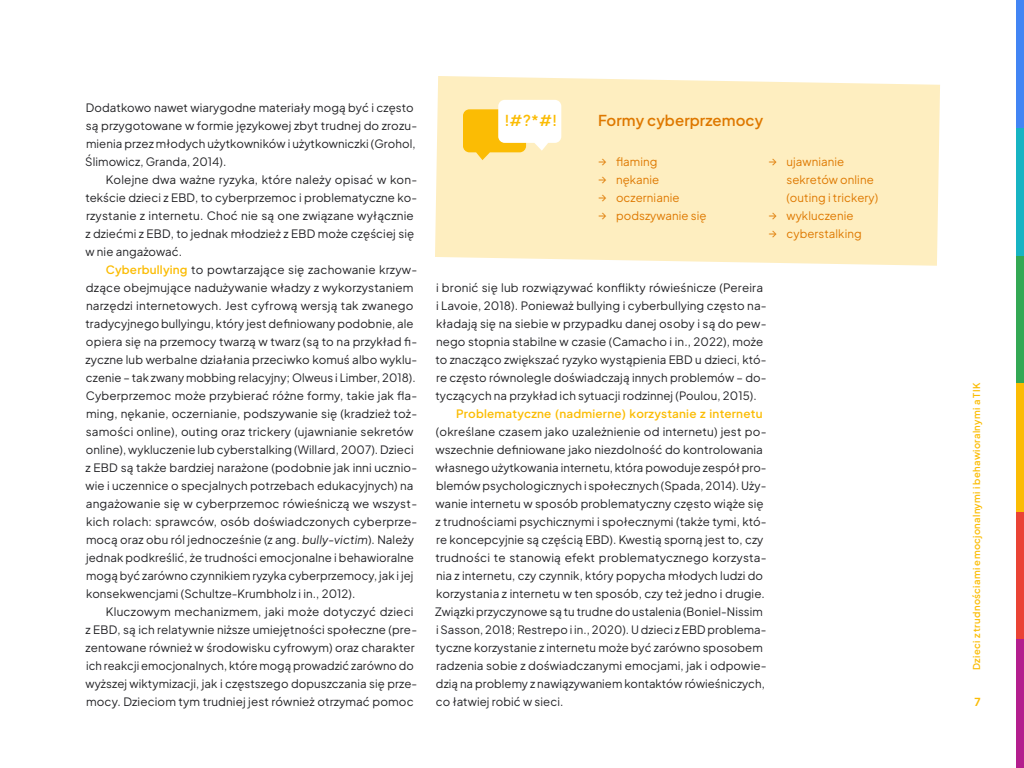
<style>
.page{position:relative;width:1024px;height:768px;background:#fff}
.page>*{position:absolute;margin:0;border:0;box-sizing:border-box;transform-origin:0 0}
.wyimek-z-liczbą{font:600 15px "Plus Jakarta Sans";letter-spacing:.005em;color:#de7800}
.wyimek-z-liczbą-2{font:600 15px "Plus Jakarta Sans";color:#fbbc04}
.body{font:11.5px/18px "Plus Jakarta Sans";letter-spacing:.005em;color:#212124}
.t1{font:11.5px/18px "Plus Jakarta Sans";letter-spacing:.005em;color:#de7800}
.t2{font:700 11px "Plus Jakarta Sans";color:#fbbc04}
.t3{font:600 9.5px "Plus Jakarta Sans";letter-spacing:.03em;color:#fbbc04}
.s1{font-weight:600;color:#fbbc04}
.s2{font-style:italic}
</style>
<div class="page">
<div style="left:1016px;top:0;width:8px;height:256px;background:#4285f4"></div>
<div style="left:1016px;top:128px;width:8px;height:128px;background:#17b4c3"></div>
<div style="left:1016px;top:256px;width:8px;height:128px;background:#33a854"></div>
<div style="left:1016px;top:384px;width:8px;height:128px;background:#fbbc04"></div>
<div style="left:1016px;top:512px;width:8px;height:128px;background:#ea4335"></div>
<div style="left:1016px;top:640px;width:8px;height:128px;background:#b41e8e"></div>
<div style="left:435px;top:76px;width:505px;height:190px;background:#feeec0"></div>
<svg style="left:463px;top:100px;width:98px;height:60px"></svg>
<svg style="left:599px;top:159px;width:7px;height:6px"></svg>
<svg style="left:599px;top:177px;width:7px;height:6px"></svg>
<svg style="left:599px;top:195px;width:7px;height:6px"></svg>
<svg style="left:599px;top:213px;width:7px;height:6px"></svg>
<svg style="left:769px;top:159px;width:7px;height:6px"></svg>
<svg style="left:769px;top:213px;width:7px;height:6px"></svg>
<svg style="left:769px;top:231px;width:7px;height:6px"></svg>
<p class="body" style="left:85px;top:98px;width:333px">Dodatkowo nawet wiarygodne materiały mogą być i często są przygotowane w formie językowej zbyt trudnej do zrozu&shy;mienia przez młodych użytkowników i użytkowniczki (Grohol, Ślimowicz, Granda, 2014).</p>
<p class="body" style="left:85px;top:170px;width:333px;text-indent:21px">Kolejne dwa ważne ryzyka, które należy opisać w kon&shy;tekście dzieci z EBD, to cyberprzemoc i problematyczne ko&shy;rzystanie z internetu. Choć nie są one związane wyłącznie z dziećmi z EBD, to jednak młodzież z EBD może częściej się w nie angażować.</p>
<p class="body" style="left:85px;top:260px;width:333px;text-indent:20px"><span class="s1">Cyberbullying</span> to powtarzające się zachowanie krzyw&shy;dzące obejmujące nadużywanie władzy z wykorzystaniem narzędzi internetowych. Jest cyfrową wersją tak zwanego tradycyjnego bullyingu, który jest definiowany podobnie, ale opiera się na przemocy twarzą w twarz (są to na przykład fi&shy;zyczne lub werbalne działania przeciwko komuś albo wyklu&shy;czenie – tak zwany mobbing relacyjny; Olweus i Limber, 2018).<br>Cyberprzemoc może przybierać różne formy, takie jak fla&shy;ming, nękanie, oczernianie, podszywanie się (kradzież toż&shy;samości online), outing oraz trickery (ujawnianie sekretów online), wykluczenie lub cyberstalking (Willard, 2007). Dzieci z EBD są także bardziej narażone (podobnie jak inni ucznio&shy;wie i uczennice o specjalnych potrzebach edukacyjnych) na angażowanie się w cyberprzemoc rówieśniczą we wszyst&shy;kich rolach: sprawców, osób doświadczonych cyberprze&shy;mocą oraz obu ról jednocześnie (z ang. <span class="s2">bully-victim</span>). Należy jednak podkreślić, że trudności emocjonalne i behawioralne mogą być zarówno czynnikiem ryzyka cyberprzemocy, jak i jej konsekwencjami (Schultze-Krumbholz i in., 2012).</p>
<p class="body" style="left:85px;top:602px;width:333px;text-indent:20px">Kluczowym mechanizmem, jaki może dotyczyć dzieci z EBD, są ich relatywnie niższe umiejętności społeczne (pre&shy;zentowane również w środowisku cyfrowym) oraz charakter ich reakcji emocjonalnych, które mogą prowadzić zarówno do wyższej wiktymizacji, jak i częstszego dopuszczania się prze&shy;mocy. Dzieciom tym trudniej jest również otrzymać pomoc</p>
<p class="wyimek-z-liczbą-2" style="left:504px;top:107px;width:54px">!#?*#!</p>
<p class="wyimek-z-liczbą" style="left:598px;top:107px;width:167px">Formy cyberprzemocy</p>
<p class="t1" style="left:616px;top:152px;width:43px">flaming</p>
<p class="t1" style="left:616px;top:170px;width:45px">nękanie</p>
<p class="t1" style="left:616px;top:188px;width:65px">oczernianie</p>
<p class="t1" style="left:616px;top:206px;width:92px">podszywanie się</p>
<p class="body" style="left:435px;top:278px;width:333px">i bronić się lub rozwiązywać konflikty rówieśnicze (Pereira i Lavoie, 2018). Ponieważ bullying i cyberbullying często na&shy;kładają się na siebie w przypadku danej osoby i są do pew&shy;nego stopnia stabilne w czasie (Camacho i in., 2022), może to znacząco zwiększać ryzyko wystąpienia EBD u dzieci, któ&shy;re często równolegle doświadczają innych problemów – do&shy;tyczących na przykład ich sytuacji rodzinnej (Poulou, 2015).</p>
<p class="body" style="left:435px;top:404px;width:333px;text-indent:21px"><span class="s1">Problematyczne (nadmierne) korzystanie z internetu </span>(określane czasem jako uzależnienie od internetu) jest po&shy;wszechnie definiowane jako niezdolność do kontrolowania własnego użytkowania internetu, która powoduje zespół pro&shy;blemów psychologicznych i społecznych (Spada, 2014). Uży&shy;wanie internetu w sposób problematyczny często wiąże się z trudnościami psychicznymi i społecznymi (także tymi, któ&shy;re koncepcyjnie są częścią EBD). Kwestią sporną jest to, czy trudności te stanowią efekt problematycznego korzysta&shy;nia z internetu, czy czynnik, który popycha młodych ludzi do korzystania z internetu w ten sposób, czy też jedno i drugie.<br>Związki przyczynowe są tu trudne do ustalenia (Boniel-Nissim i Sasson, 2018; Restrepo i in., 2020). U dzieci z EBD problema&shy;tyczne korzystanie z internetu może być zarówno sposobem radzenia sobie z doświadczanymi emocjami, jak i odpowie&shy;dzią na problemy z nawiązywaniem kontaktów rówieśniczych, co łatwiej robić w sieci.</p>
<p class="t1" style="left:786px;top:152px;width:93px">ujawnianie sekretów online (outing i trickery)</p>
<p class="t1" style="left:786px;top:206px;width:69px">wykluczenie</p>
<p class="t1" style="left:786px;top:224px;width:77px">cyberstalking</p>
<p class="t3" style="left:968px;top:670px;width:288px;rotate:-90deg">Dzieci z trudnościami emocjonalnymi i behawioralnymi a TIK</p>
<p class="t2" style="left:974px;top:692px;width:8px">7</p>
</div>
